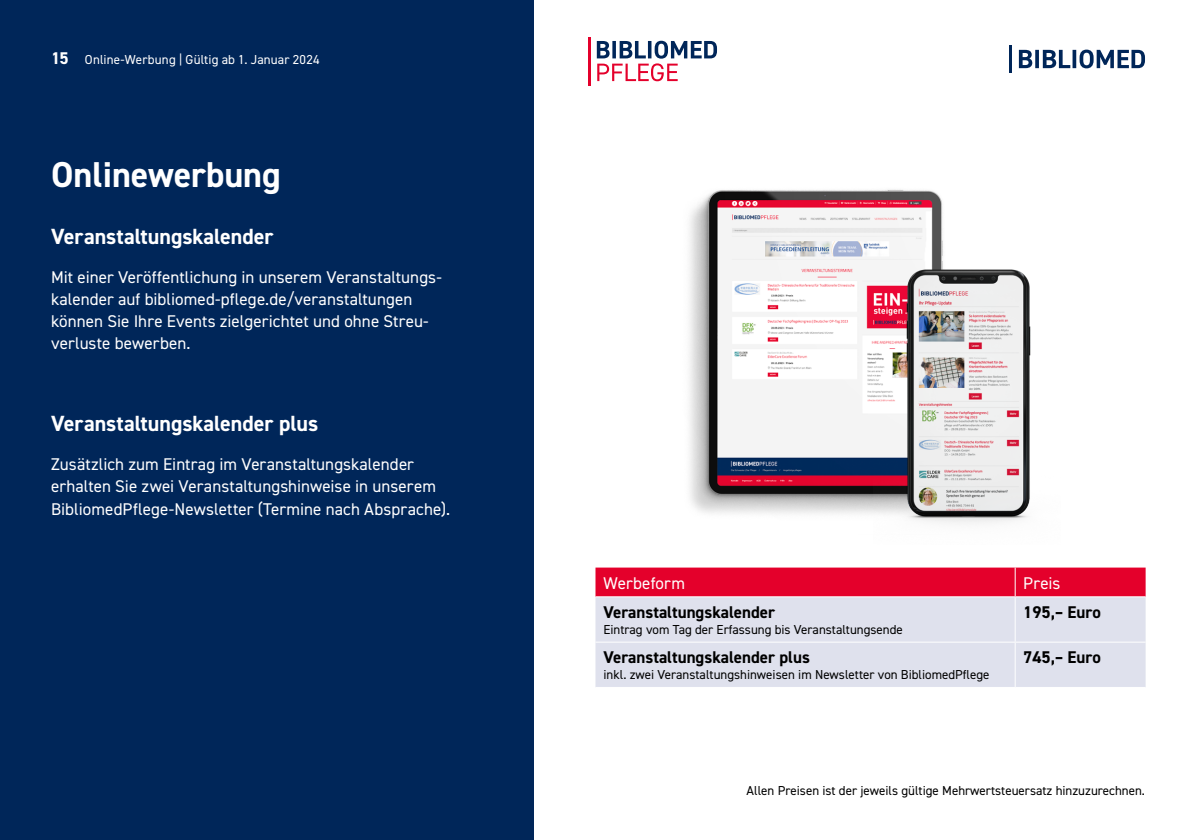
<style>
.page{position:relative;width:1191px;height:840px;background:#fff}
.page>*{position:absolute;margin:0;border:0;box-sizing:border-box;transform-origin:0 0}
.t1{font:700 36px "DIN2014";color:#fff}
.t2{font:700 22px "DIN2014";color:#fff}
.t3{font:17px/22px "DIN2014";letter-spacing:.005em;color:#fff}
.t4{font:700 17px "DIN2014";color:#000}
.t5{font:700 17px "DIN2014";color:#fff}
.t6{font:13px "DIN2014";color:#000}
.t7{font:13px "DIN2014";letter-spacing:.015em;color:#fff}
</style>
<div class="page">
<div style="left:0;top:0;width:533px;height:839px;background:#002659"></div>
<hr style="left:588px;top:37px;width:2px;height:48px;background:#e4002b">
<svg style="left:597px;top:41px;width:120px;height:40px"></svg>
<div style="left:595px;top:597px;width:550px;height:89px;background:#dfe1ed"></div>
<div style="left:595px;top:567px;width:550px;height:29px;background:#e4002b"></div>
<hr style="left:1014px;top:597px;width:1px;height:44px;background:#fff">
<hr style="left:1014px;top:642px;width:1px;height:44px;background:#fff">
<hr style="left:595px;top:641px;width:420px;height:1px;background:#fff">
<hr style="left:1015px;top:641px;width:130px;height:1px;background:#fff">
<img style="left:689px;top:189px;width:254px;height:325px">
<img style="left:873px;top:243px;width:158px;height:280px">
<hr style="left:1009px;top:45px;width:2px;height:27px;background:#002659">
<svg style="left:1019px;top:50px;width:126px;height:18px"></svg>
<p class="t5" style="left:51px;top:47px;width:19px">15</p>
<p class="t7" style="left:85px;top:52px;width:236px">Online-Werbung | Gültig ab 1. Januar 2024</p>
<h1 class="t1" style="left:51px;top:150px;width:231px">Onlinewerbung</h1>
<p class="t2" style="left:51px;top:222px;width:224px">Veranstaltungskalender</p>
<p class="t3" style="left:51px;top:266px;width:391px">Mit einer Veröffentlichung in unserem Veranstaltungs&shy;kalender auf bibliomed-pflege.de/veranstaltungen können Sie Ihre Events zielgerichtet und ohne Streu&shy;verluste bewerben.</p>
<p class="t2" style="left:51px;top:409px;width:269px">Veranstaltungskalender plus</p>
<p class="t3" style="left:51px;top:453px;width:401px">Zusätzlich zum Eintrag im Veranstaltungskalender erhalten Sie zwei Veranstaltungshinweise in unserem<br>BibliomedPflege-Newsletter (Termine nach Absprache).</p>
<p class="t3" style="left:603px;top:571px;width:83px">Werbeform</p>
<p class="t3" style="left:1023px;top:571px;width:39px">Preis</p>
<p class="t4" style="left:603px;top:600px;width:173px">Veranstaltungskalender</p>
<p class="t6" style="left:603px;top:621px;width:301px">Eintrag vom Tag der Erfassung bis Veranstaltungsende</p>
<p class="t4" style="left:1023px;top:600px;width:79px">195,– Euro</p>
<p class="t4" style="left:603px;top:645px;width:208px">Veranstaltungskalender plus</p>
<p class="t6" style="left:603px;top:666px;width:388px">inkl. zwei Veranstaltungshinweisen im Newsletter von BibliomedPflege</p>
<p class="t4" style="left:1023px;top:646px;width:79px">745,– Euro</p>
<p class="t6" style="left:746px;top:781px;width:400px">Allen Preisen ist der jeweils gültige Mehrwertsteuersatz hinzuzurechnen.</p>
</div>
